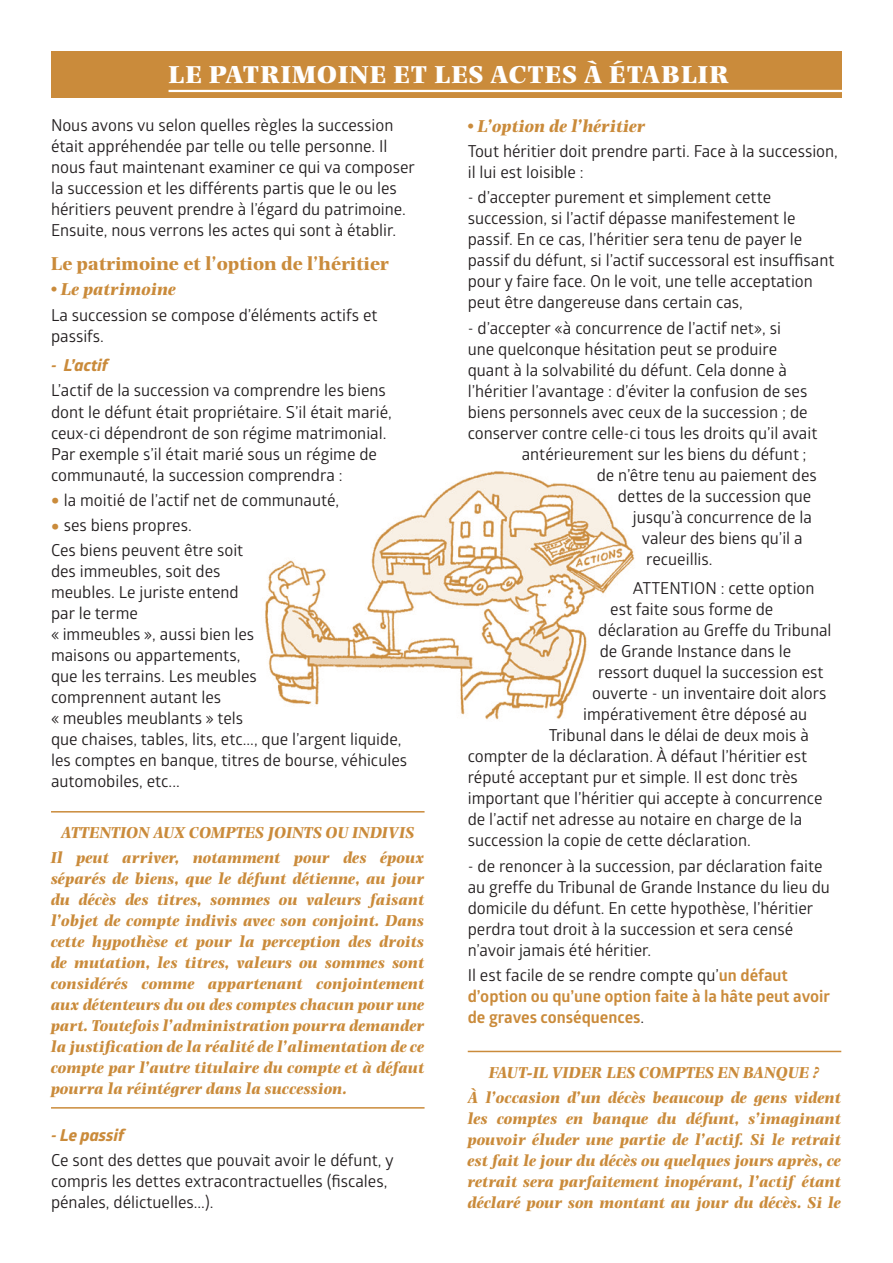
<style>
.page{position:relative;width:893px;height:1263px;background:#fff}
.page>*{position:absolute;margin:0;border:0;box-sizing:border-box;transform-origin:0 0}
.t1{font:800 25.5px "Photina MT Std";letter-spacing:.02em;color:#fff}
.t2{font:700 19.5px "Photina MT Std";color:#ca8b3b}
.t3{font:italic 700 18px "Photina MT Std";color:#ca8b3b}
.t4{font:16.5px/21px "Glober";color:#231f20}
.t5{font:italic 700 16.5px/21px "Photina MT Std";color:#ca8b3b;text-align:center}
.t6{font:700 16.5px/21px "Glober";color:#ca8b3b}
.t7{font:italic 700 16.5px "Globerx";color:#ca8b3b}
.s1{font-weight:800;font-size:22.5px;color:#ca8b3b}
.s2{font-weight:400;color:#231f20}
</style>
<div class="page">
<img style="left:265px;top:471px;width:370px;height:249px">
<hr style="left:51px;top:811px;width:374px;height:1px;background:#ca8b3b">
<hr style="left:51px;top:1107px;width:374px;height:1px;background:#ca8b3b">
<hr style="left:468px;top:1051px;width:373px;height:1px;background:#ca8b3b">
<div style="left:51px;top:51px;width:791px;height:47px;background:#ca8b3b"></div>
<hr style="left:169px;top:90px;width:708px;height:2px;background:#fff">
<h1 class="t1" style="left:168px;top:59px;width:562px">LE PATRIMOINE ET LES ACTES À ÉTABLIR</h1>
<p class="t4" style="left:51px;top:114px;width:365px">Nous avons vu selon quelles règles la succession était appréhendée par telle ou telle personne. Il nous faut maintenant examiner ce qui va composer la succession et les différents partis que le ou les héritiers peuvent prendre à l’égard du patrimoine.<br>Ensuite, nous verrons les actes qui sont à établir.</p>
<p class="t2" style="left:51px;top:252px;width:340px">Le patrimoine et l’option de l’héritier</p>
<p class="t3" style="left:51px;top:279px;width:127px">• Le patrimoine</p>
<p class="t4" style="left:51px;top:304px;width:328px">La succession se compose d’éléments actifs et passifs.</p>
<p class="t7" style="left:51px;top:353px;width:58px">- L’actif</p>
<p class="t4" style="left:51px;top:379px;width:342px">L’actif de la succession va comprendre les biens dont le défunt était propriétaire. S’il était marié, ceux-ci dépendront de son régime matrimonial.<br>Par exemple s’il était marié sous un régime de communauté, la succession comprendra :</p>
<p class="t4" style="left:51px;top:489px;width:290px"><span class="s1">•</span> la moitié de l’actif net de communauté,</p>
<p class="t4" style="left:51px;top:512px;width:194px;line-height:25.2px"><span class="s1">•</span> ses biens propres.<br>Ces biens peuvent être soit</p>
<p class="t4" style="left:51px;top:560px;width:358px">des immeubles, soit des<br>meubles. Le juriste entend<br>par le terme<br>« immeubles », aussi bien les<br>maisons ou appartements,<br>que les terrains. Les meubles<br>comprennent autant les<br>« meubles meublants » tels<br>que chaises, tables, lits, etc..., que l’argent liquide, les comptes en banque, titres de bourse, véhicules automobiles, etc...</p>
<p class="t5" style="left:51px;top:820px;width:375px;line-height:25.2px">ATTENTION AUX COMPTES JOINTS OU INDIVIS<br>Il peut arriver, notamment pour des époux</p>
<p class="t5" style="left:51px;top:868px;width:375px;text-align:justify">séparés de biens, que le défunt détienne, au jour du décès des titres, sommes ou valeurs faisant l’objet de compte indivis avec son conjoint. Dans cette hypothèse et pour la perception des droits de mutation, les titres, valeurs ou sommes sont considérés comme appartenant conjointement aux détenteurs du ou des comptes chacun pour une part. Toutefois l’administration pourra demander la justification de la réalité de l’alimentation de ce compte par l’autre titulaire du compte et à défaut pourra la réintégrer dans la succession.</p>
<p class="t7" style="left:51px;top:1123px;width:75px">- Le passif</p>
<p class="t4" style="left:51px;top:1149px;width:344px">Ce sont des dettes que pouvait avoir le défunt, y compris les dettes extracontractuelles (fiscales, pénales, délictuelles...).</p>
<p class="t3" style="left:468px;top:115px;width:179px">• L’option de l’héritier</p>
<p class="t4" style="left:468px;top:140px;width:372px">Tout héritier doit prendre parti. Face à la succession, il lui est loisible :</p>
<p class="t4" style="left:468px;top:186px;width:368px">- d’accepter purement et simplement cette succession, si l’actif dépasse manifestement le passif. En ce cas, l’héritier sera tenu de payer le passif du défunt, si l’actif successoral est insuffisant pour y faire face. On le voit, une telle acceptation peut être dangereuse dans certain cas,</p>
<p class="t4" style="left:468px;top:317px;width:315px">- d’accepter «à concurrence de l’actif net», si</p>
<p class="t4" style="left:468px;top:338px;width:311px">une quelconque hésitation peut se produire</p>
<p class="t4" style="left:468px;top:359px;width:321px">quant à la solvabilité du défunt. Cela donne à</p>
<p class="t4" style="left:468px;top:380px;width:341px">l’héritier l’avantage : d’éviter la confusion de ses</p>
<p class="t4" style="left:468px;top:401px;width:341px">biens personnels avec ceux de la succession ; de</p>
<p class="t4" style="left:468px;top:422px;width:351px">conserver contre celle-ci tous les droits qu’il avait</p>
<p class="t4" style="left:522px;top:443px;width:286px">antérieurement sur les biens du défunt ;</p>
<p class="t4" style="left:597px;top:464px;width:222px">de n’être tenu au paiement des</p>
<p class="t4" style="left:618px;top:485px;width:195px">dettes de la succession que</p>
<p class="t4" style="left:633px;top:506px;width:181px">jusqu’à concurrence de la</p>
<p class="t4" style="left:642px;top:527px;width:162px">valeur des biens qu’il a</p>
<p class="t4" style="left:646px;top:548px;width:68px">recueillis.</p>
<p class="t4" style="left:633px;top:577px;width:183px">ATTENTION : cette option</p>
<p class="t4" style="left:610px;top:598px;width:165px">est faite sous forme de</p>
<p class="t4" style="left:598px;top:619px;width:235px">déclaration au Greffe du Tribunal</p>
<p class="t4" style="left:600px;top:640px;width:193px">de Grande Instance dans le</p>
<p class="t4" style="left:598px;top:661px;width:227px">ressort duquel la succession est</p>
<p class="t4" style="left:592px;top:682px;width:236px">ouverte - un inventaire doit alors</p>
<p class="t4" style="left:583px;top:703px;width:225px">impérativement être déposé au</p>
<p class="t4" style="left:549px;top:724px;width:262px">Tribunal dans le délai de deux mois à</p>
<p class="t4" style="left:468px;top:745px;width:341px">compter de la déclaration. À défaut l’héritier est</p>
<p class="t4" style="left:468px;top:766px;width:332px">réputé acceptant pur et simple. Il est donc très</p>
<p class="t4" style="left:468px;top:787px;width:356px">important que l’héritier qui accepte à concurrence</p>
<p class="t4" style="left:468px;top:808px;width:336px">de l’actif net adresse au notaire en charge de la</p>
<p class="t4" style="left:468px;top:829px;width:285px">succession la copie de cette déclaration.</p>
<p class="t4" style="left:468px;top:854px;width:364px">- de renoncer à la succession, par déclaration faite au greffe du Tribunal de Grande Instance du lieu du domicile du défunt. En cette hypothèse, l’héritier perdra tout droit à la succession et sera censé n’avoir jamais été héritier.</p>
<p class="t6" style="left:468px;top:964px;width:364px"><span class="s2">Il est facile de se rendre compte qu’</span>un défaut d’option ou qu’une option faite à la hâte peut avoir de graves conséquences<span class="s2">.</span></p>
<p class="t5" style="left:468px;top:1059px;width:375px;line-height:25.2px">FAUT-IL VIDER LES COMPTES EN BANQUE ?<br>À l’occasion d’un décès beaucoup de gens vident</p>
<p class="t5" style="left:468px;top:1108px;width:375px;text-align:justify">les comptes en banque du défunt, s’imaginant pouvoir éluder une partie de l’actif. Si le retrait est fait le jour du décès ou quelques jours après, ce retrait sera parfaitement inopérant, l’actif étant déclaré pour son montant au jour du décès. Si le</p>
</div>
